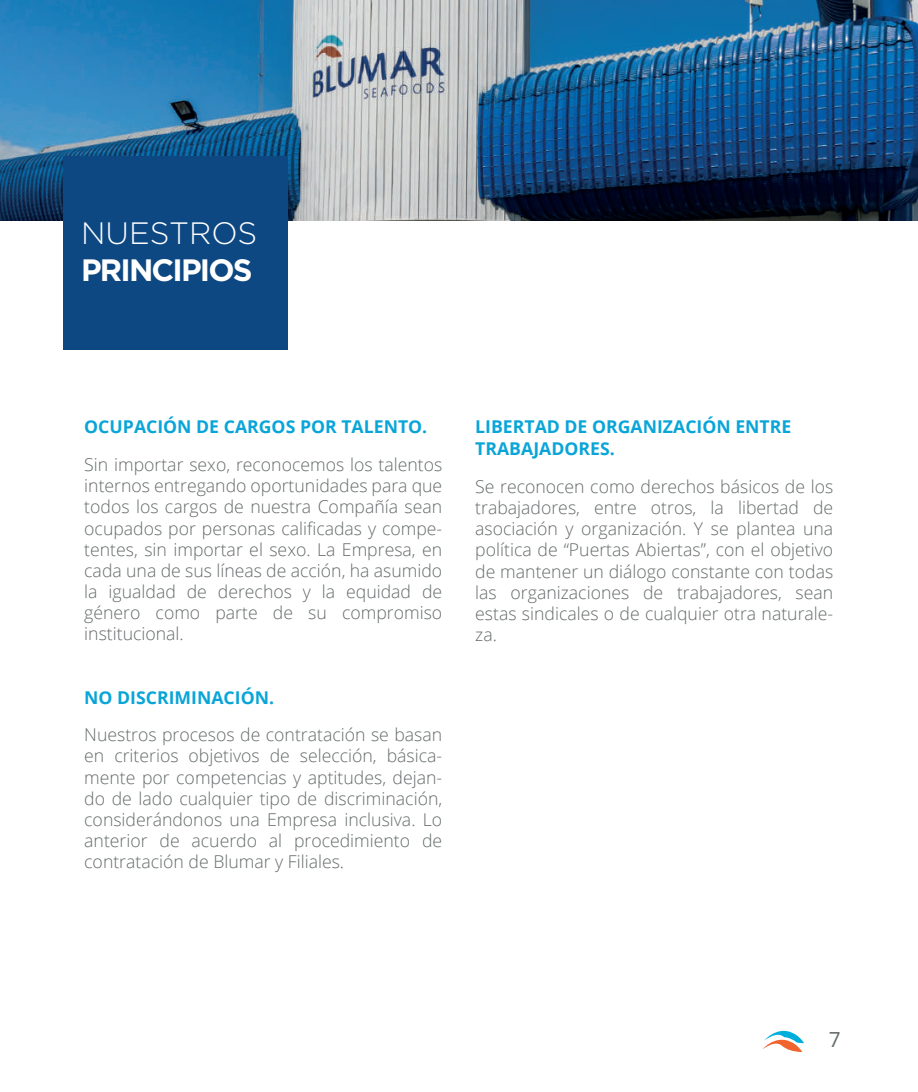
<style>
.page{position:relative;width:918px;height:1092px;background:#fff}
.page>*{position:absolute;margin:0;border:0;box-sizing:border-box;transform-origin:0 0}
.t1{font:700 30.8px "Gotham";letter-spacing:-.06em;color:#fff}
.t2{font:300 30.8px "Gotham";color:#fff}
.t3{font:20.82px "Open Sans";color:#656a6a}
.t4{font:300 17.68px/21.2px "Open Sans";color:#656a6a;text-align:justify}
.t5{font:700 17.68px/21.2px "Open Sans";color:#0aa5d8}
</style>
<div class="page">
<svg style="left:763px;top:1030px;width:41px;height:21px"></svg>
<img style="left:0;top:0;width:918px;height:221px">
<div style="left:63px;top:156px;width:225px;height:193px;background:#0d4883"></div>
<h1 class="t2" style="left:81px;top:216px;width:178px">NUESTROS</h1>
<h1 class="t1" style="left:81px;top:252px;width:173px">PRINCIPIOS</h1>
<p class="t5" style="left:84px;top:416px;width:344px">OCUPACIÓN DE CARGOS POR TALENTO.</p>
<p class="t4" style="left:84px;top:453px;width:359px">Sin importar sexo, reconocemos los talentos internos entregando oportunidades para que todos los cargos de nuestra Compañía sean ocupados por personas calificadas y compe&shy;tentes, sin importar el sexo. La Empresa, en cada una de sus líneas de acción, ha asumido la igualdad de derechos y la equidad de género como parte de su compromiso institucional.</p>
<p class="t5" style="left:84px;top:686px;width:191px">NO DISCRIMINACIÓN.</p>
<p class="t4" style="left:84px;top:723px;width:359px">Nuestros procesos de contratación se basan en criterios objetivos de selección, básica&shy;mente por competencias y aptitudes, dejan&shy;do de lado cualquier tipo de discriminación, considerándonos una Empresa inclusiva. Lo anterior de acuerdo al procedimiento de contratación de Blumar y Filiales.</p>
<p class="t5" style="left:475px;top:416px;width:318px">LIBERTAD DE ORGANIZACIÓN ENTRE<br>TRABAJADORES.</p>
<p class="t4" style="left:475px;top:475px;width:359px">Se reconocen como derechos básicos de los trabajadores, entre otros, la libertad de asociación y organización. Y se plantea una política de “Puertas Abiertas”, con el objetivo de mantener un diálogo constante con todas las organizaciones de trabajadores, sean estas sindicales o de cualquier otra naturale&shy;za.</p>
<p class="t3" style="left:829px;top:1024px;width:13px">7</p>
</div>
